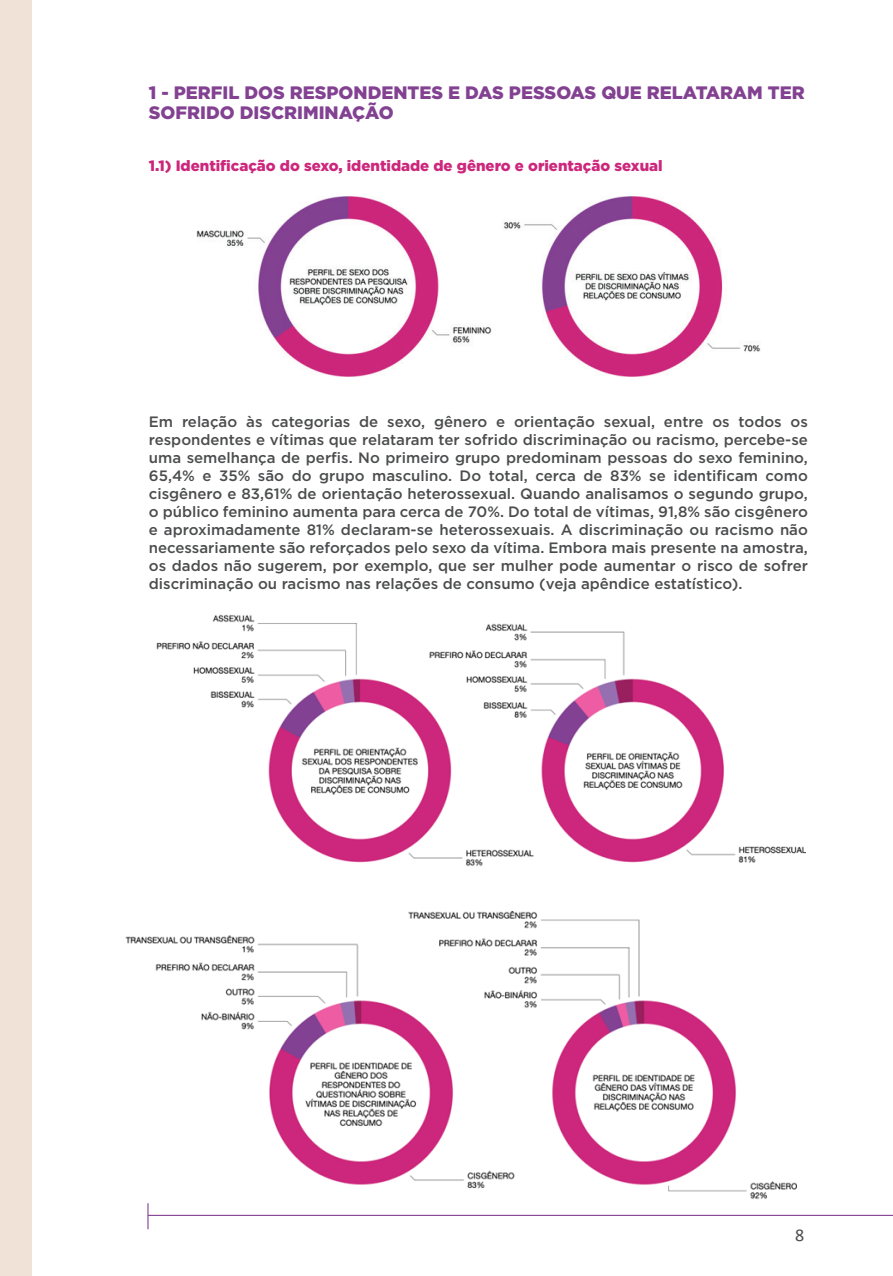
<style>
.page{position:relative;width:893px;height:1276px;background:#fff}
.page>*{position:absolute;margin:0;border:0;box-sizing:border-box;transform-origin:0 0}
.t1{font:900 18px/19.5px "Gotham";color:#834192}
.t2{font:18px "Calibri";color:#4b4c4d}
.t3{font:500 15px/18px "Gotham";color:#4b4c4d;text-align:justify}
.t4{font:900 15px "Gotham";color:#cc277c}
</style>
<div class="page">
<hr style="left:148px;top:1214px;width:745px;height:2px;background:#834192">
<hr style="left:147px;top:1203px;width:2px;height:26px;background:#834192">
<div style="left:0;top:0;width:32px;height:1276px;background:#f0e2d7"></div>
<img style="left:196px;top:197px;width:564px;height:180px">
<img style="left:157px;top:614px;width:649px;height:252px">
<img style="left:125px;top:912px;width:671px;height:287px">
<p class="t1" style="left:149px;top:83px;width:657px">1 - PERFIL DOS RESPONDENTES E DAS PESSOAS QUE RELATARAM TER<br>SOFRIDO DISCRIMINAÇÃO</p>
<p class="t4" style="left:149px;top:155px;width:515px">1.1) Identificação do sexo, identidade de gênero e orientação sexual</p>
<p class="t3" style="left:149px;top:413px;width:661px">Em relação às categorias de sexo, gênero e orientação sexual, entre os todos os respondentes e vítimas que relataram ter sofrido discriminação ou racismo, percebe-se uma semelhança de perfis. No primeiro grupo predominam pessoas do sexo feminino, 65,4% e 35% são do grupo masculino. Do total, cerca de 83% se identificam como cisgênero e 83,61% de orientação heterossexual. Quando analisamos o segundo grupo, o público feminino aumenta para cerca de 70%. Do total de vítimas, 91,8% são cisgênero e aproximadamente 81% declaram-se heterossexuais. A discriminação ou racismo não necessariamente são reforçados pelo sexo da vítima. Embora mais presente na amostra, os dados não sugerem, por exemplo, que ser mulher pode aumentar o risco de sofrer discriminação ou racismo nas relações de consumo (veja apêndice estatístico).</p>
<p class="t2" style="left:795px;top:1222px;width:11px">8</p>
</div>
